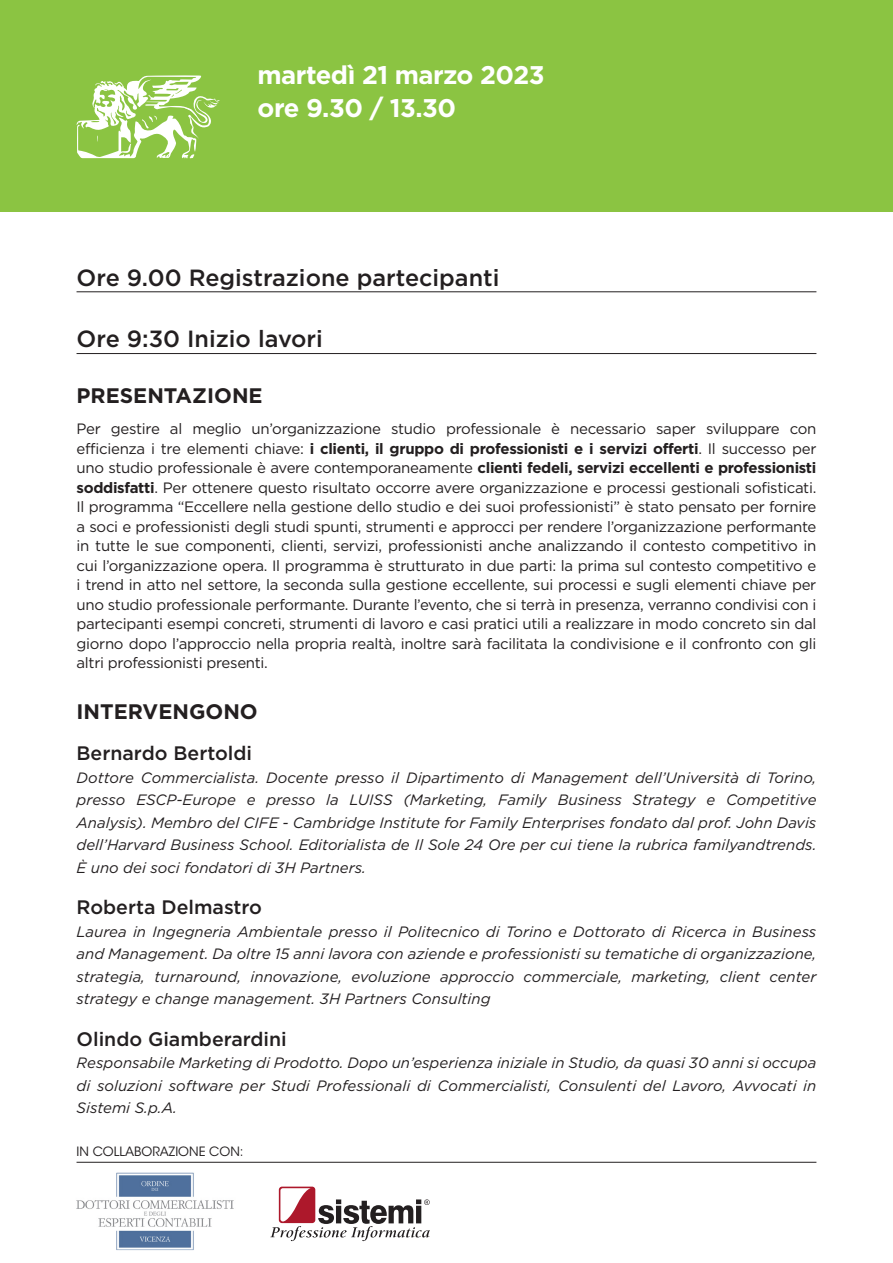
<style>
.page{position:relative;width:893px;height:1263px;background:#fff}
.page>*{position:absolute;margin:0;border:0;box-sizing:border-box;transform-origin:0 0}
.data_evento_testa{font:700 25.5px "Gotham HTF";letter-spacing:-.02em;color:#fff}
.orario{font:500 23.4px "Gotham HTF";color:#231f20}
.testo{font:700 21px "Gotham HTF";color:#231f20}
.docente{font:500 19.5px "Gotham HTF";color:#231f20}
.premessa{font:15px/19.5px "Gotham HTF";letter-spacing:-.02em;color:#231f20;text-align:justify}
.docente_sottotitolo{font:italic 15px/22.5px "Gotham HTF";color:#231f20;text-align:justify}
.orario-2{font:12.75px "ITC Avant Garde Std";color:#231f20}
.s1{font-weight:700}
</style>
<div class="page">
<div style="left:0;top:0;width:893px;height:211px;background:#8bc442"></div>
<svg style="left:76px;top:75px;width:144px;height:84px"></svg>
<hr style="left:77px;top:1162px;width:739px;height:1px;background:#231f20">
<hr style="left:77px;top:291px;width:739px;height:1px;background:#231f20">
<hr style="left:77px;top:353px;width:739px;height:1px;background:#231f20">
<img style="left:76px;top:1172px;width:158px;height:79px">
<div style="left:279px;top:1186px;width:36px;height:37px;background:#ad182b;border-radius:3px"></div>
<svg style="left:270px;top:1188px;width:160px;height:53px"></svg>
<p class="data_evento_testa" style="left:258px;top:61px;width:289px">martedì 21 marzo 2023</p>
<p class="data_evento_testa" style="left:258px;top:94px;width:200px">ore 9.30 / 13.30</p>
<p class="orario" style="left:77px;top:264px;width:424px">Ore 9.00 Registrazione partecipanti</p>
<p class="orario" style="left:77px;top:326px;width:248px">Ore 9:30 Inizio lavori</p>
<p class="testo" style="left:77px;top:383px;width:188px">PRESENTAZIONE</p>
<p class="premessa" style="left:77px;top:419px;width:741px">Per gestire al meglio un’organizzazione studio professionale è necessario saper sviluppare con efficienza i tre elementi chiave: <span class="s1">i clienti, il gruppo di professionisti e i servizi offerti</span>. Il successo per uno studio professionale è avere contemporaneamente <span class="s1">clienti fedeli, servizi eccellenti e professionisti soddisfatti</span>. Per ottenere questo risultato occorre avere organizzazione e processi gestionali sofisticati.<br>Il programma “Eccellere nella gestione dello studio e dei suoi professionisti” è stato pensato per fornire a soci e professionisti degli studi spunti, strumenti e approcci per rendere l’organizzazione performante in tutte le sue componenti, clienti, servizi, professionisti anche analizzando il contesto competitivo in cui l’organizzazione opera. Il programma è strutturato in due parti: la prima sul contesto competitivo e i trend in atto nel settore, la seconda sulla gestione eccellente, sui processi e sugli elementi chiave per uno studio professionale performante. Durante l’evento, che si terrà in presenza, verranno condivisi con i partecipanti esempi concreti, strumenti di lavoro e casi pratici utili a realizzare in modo concreto sin dal giorno dopo l’approccio nella propria realtà, inoltre sarà facilitata la condivisione e il confronto con gli altri professionisti presenti.</p>
<p class="testo" style="left:77px;top:699px;width:183px">INTERVENGONO</p>
<p class="docente" style="left:77px;top:742px;width:177px">Bernardo Bertoldi</p>
<p class="docente_sottotitolo" style="left:77px;top:766px;width:741px">Dottore Commercialista. Docente presso il Dipartimento di Management dell’Università di Torino, presso ESCP-Europe e presso la LUISS (Marketing, Family Business Strategy e Competitive Analysis). Membro del CIFE - Cambridge Institute for Family Enterprises fondato dal prof. John Davis dell’Harvard Business School. Editorialista de Il Sole 24 Ore per cui tiene la rubrica familyandtrends.<br>È uno dei soci fondatori di 3H Partners.</p>
<p class="docente" style="left:77px;top:896px;width:187px">Roberta Delmastro</p>
<p class="docente_sottotitolo" style="left:77px;top:920px;width:741px">Laurea in Ingegneria Ambientale presso il Politecnico di Torino e Dottorato di Ricerca in Business and Management. Da oltre 15 anni lavora con aziende e professionisti su tematiche di organizzazione, strategia, turnaround, innovazione, evoluzione approccio commerciale, marketing, client center strategy e change management. 3H Partners Consulting</p>
<p class="docente" style="left:77px;top:1028px;width:212px">Olindo Giamberardini</p>
<p class="docente_sottotitolo" style="left:77px;top:1052px;width:741px">Responsabile Marketing di Prodotto. Dopo un’esperienza iniziale in Studio, da quasi 30 anni si occupa di soluzioni software per Studi Professionali di Commercialisti, Consulenti del Lavoro, Avvocati in Sistemi S.p.A.</p>
<p class="orario-2" style="left:77px;top:1143px;width:169px">IN COLLABORAZIONE CON:</p>
</div>
